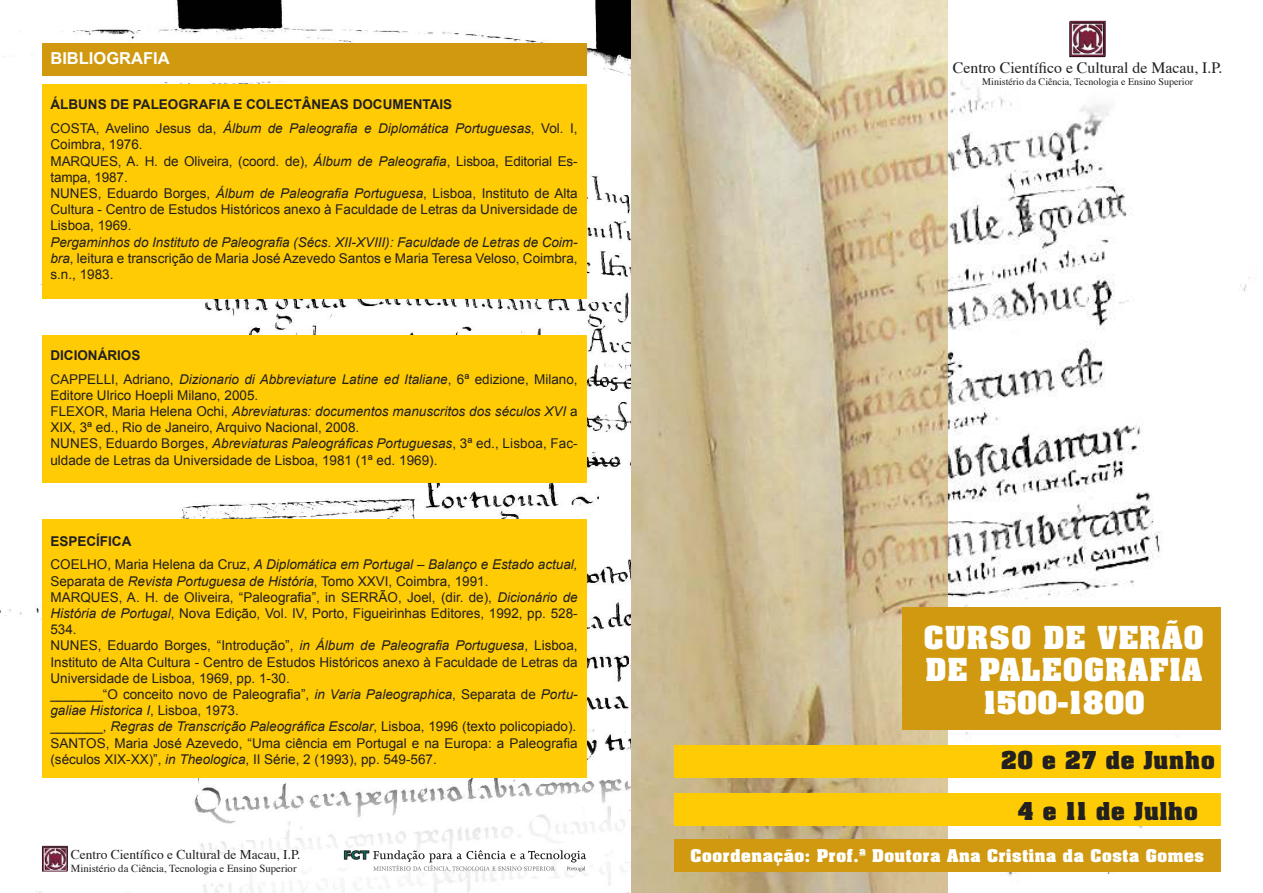
<style>
.page{position:relative;width:1263px;height:893px;background:#fff}
.page>*{position:absolute;margin:0;border:0;box-sizing:border-box;transform-origin:0 0}
.t1{font:700 27px/32.4px "Aachen";letter-spacing:.04em;color:#fff;text-align:center;scale:1.05 1}
.t2{font:700 21px "Aachen";letter-spacing:.04em;color:#221f1f;scale:1.05 1}
.t3{font:700 16.5px "Arial";color:#fff}
.t4{font:15.75px "Times";color:#221f1f}
.t5{font:700 15px "Aachen";letter-spacing:.04em;color:#fff;scale:1.05 1}
.t6{font:13.5px/16.2px "Arial";color:#221f1f}
.t7{font:italic 13.5px/23.7px "Arial";color:#221f1f}
.t8{font:700 13.5px/23.7px "Arial";color:#221f1f}
.t9{font:13.5px "Times";color:#221f1f}
.t10{font:10.8px "Times";color:#221f1f}
.t11{font:10.05px "Times";color:#221f1f}
.s1{font-weight:400}
.s2{font-weight:400;font-style:italic}
.s3{font-style:italic}
.s4{font-weight:700;font-style:normal}
.s5{font-style:normal}
</style>
<div class="page">
<img style="left:0;top:0;width:1250px;height:893px">
<img style="left:631px;top:0;width:316px;height:893px">
<div style="left:902px;top:607px;width:318px;height:122px;background:#d0990f"></div>
<div style="left:674px;top:745px;width:546px;height:33px;background:#ffcb04"></div>
<div style="left:674px;top:839px;width:546px;height:33px;background:#d0990f"></div>
<div style="left:43px;top:335px;width:544px;height:148px;background:#ffcb04"></div>
<div style="left:43px;top:520px;width:544px;height:258px;background:#ffcb04"></div>
<div style="left:43px;top:84px;width:544px;height:214px;background:#ffcb04"></div>
<div style="left:42px;top:43px;width:544px;height:33px;background:#d0990f"></div>
<img style="left:42px;top:845px;width:26px;height:27px">
<svg style="left:344px;top:850px;width:242px;height:22px"></svg>
<img style="left:1069px;top:21px;width:37px;height:36px">
<div style="left:674px;top:792px;width:546px;height:33px;background:#ffcb04"></div>
<p class="t3" style="left:50px;top:52px;width:121px">BIBLIOGRAFIA</p>
<p class="t8" style="left:50px;top:94px;width:529px">ÁLBUNS DE PALEOGRAFIA E COLECTÂNEAS DOCUMENTAIS<br><span class="s1">COSTA, Avelino Jesus da,</span> <span class="s2">Álbum de Paleografia e Diplomática Portuguesas</span><span class="s1">, Vol. I,</span></p>
<p class="t6" style="left:50px;top:138px;width:529px">Coimbra, 1976.<br>MARQUES, A. H. de Oliveira, (coord. de), <span class="s3">Álbum de Paleografia</span>, Lisboa, Editorial Es&shy;tampa, 1987.<br>NUNES, Eduardo Borges, <span class="s3">Álbum de Paleografia Portuguesa</span>, Lisboa, Instituto de Alta Cultura - Centro de Estudos Históricos anexo à Faculdade de Letras da Universidade de Lisboa, 1969.</p>
<p class="t6" style="left:50px;top:235px;width:529px;text-align:justify"><span class="s3">Pergaminhos do Instituto de Paleografia (Sécs. XII-XVIII): Faculdade de Letras de Coim&shy;bra</span>, leitura e transcrição de Maria José Azevedo Santos e Maria Teresa Veloso, Coimbra, s.n., 1983.</p>
<p class="t7" style="left:50px;top:343px;width:529px"><span class="s4">DICIONÁRIOS<br></span><span class="s5">CAPPELLI, Adriano,</span> Dizionario di Abbreviature Latine ed Italiane<span class="s5">, 6ª edizione, Milano,</span></p>
<p class="t6" style="left:50px;top:388px;width:529px">Editore Ulrico Hoepli Milano, 2005.<br>FLEXOR, Maria Helena Ochi, <span class="s3">Abreviaturas: documentos manuscritos dos séculos XVI</span> a XIX, 3ª ed., Rio de Janeiro, Arquivo Nacional, 2008.<br>NUNES, Eduardo Borges, <span class="s3">Abreviaturas Paleográficas Portuguesas</span>, 3ª ed., Lisboa, Fac&shy;uldade de Letras da Universidade de Lisboa, 1981 (1ª ed. 1969).</p>
<p class="t7" style="left:50px;top:529px;width:529px"><span class="s4">ESPECÍFICA<br></span><span class="s5">COELHO, Maria Helena da Cruz,</span> A Diplomática em Portugal – Balanço e Estado actual,</p>
<p class="t6" style="left:50px;top:574px;width:529px">Separata de <span class="s3">Revista Portuguesa de História</span>, Tomo XXVI, Coimbra, 1991.<br>MARQUES, A. H. de Oliveira, “Paleografia”, in SERRÃO, Joel, (dir. de), <span class="s3">Dicionário de História de Portugal</span>, Nova Edição, Vol. IV, Porto, Figueirinhas Editores, 1992, pp. 528- 534.<br>NUNES, Eduardo Borges, “Introdução”, <span class="s3">in Álbum de Paleografia Portuguesa</span>, Lisboa, Instituto de Alta Cultura - Centro de Estudos Históricos anexo à Faculdade de Letras da Universidade de Lisboa, 1969, pp. 1-30.<br>_______“O conceito novo de Paleografia”, <span class="s3">in Varia Paleographica</span>, Separata de <span class="s3">Portu&shy;galiae Historica I</span>, Lisboa, 1973.<br>_______, <span class="s3">Regras de Transcrição Paleográfica Escolar</span>, Lisboa, 1996 (texto policopiado).<br>SANTOS, Maria José Azevedo, “Uma ciência em Portugal e na Europa: a Paleografia (séculos XIX-XX)”, <span class="s3">in Theologica</span>, II Série, 2 (1993), pp. 549-567.</p>
<p class="t9" style="left:71px;top:841px;width:231px">Centro Científico e Cultural de Macau, I.P.</p>
<p class="t10" style="left:71px;top:858px;width:227px">Ministério da Ciência, Tecnologia e Ensino Superior</p>
<p class="t4" style="left:953px;top:53px;width:271px">Centro Científico e Cultural de Macau, I.P.</p>
<p class="t11" style="left:982px;top:72px;width:212px">Ministério da Ciência, Tecnologia e Ensino Superior</p>
<h1 class="t1" style="left:924px;top:624px;width:268px">CURSO DE VERÃO<br>DE PALEOGRAFIA<br>1500-1800</h1>
<h2 class="t2" style="left:1001px;top:750px;width:205px">20 e 27 de Junho</h2>
<h2 class="t2" style="left:1018px;top:801px;width:172px">4 e 11 de Julho</h2>
<p class="t5" style="left:690px;top:849px;width:491px">Coordenação: Prof.ª Doutora Ana Cristina da Costa Gomes</p>
</div>
